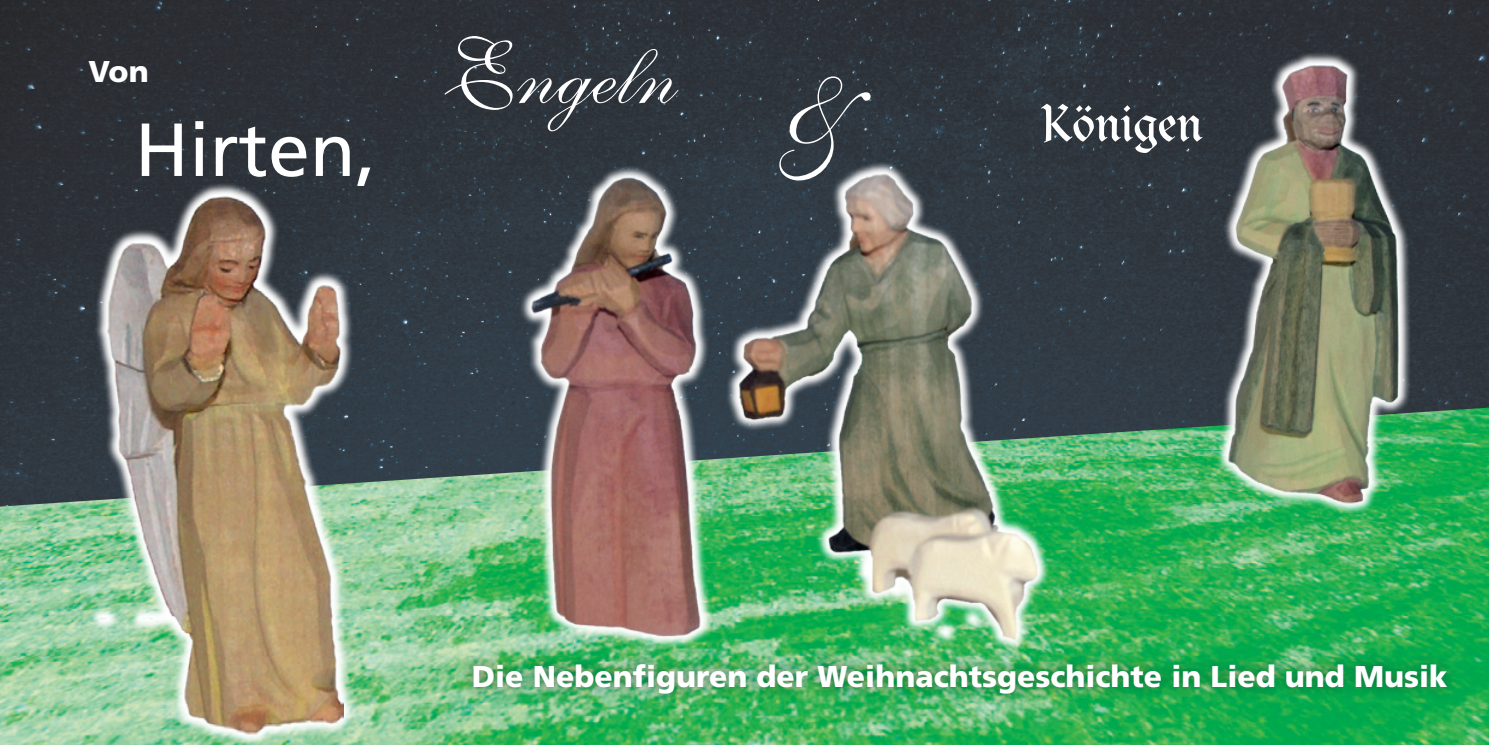
<style>
.page{position:relative;width:1489px;height:745px;background:#fff}
.page>*{position:absolute;margin:0;border:0;box-sizing:border-box;transform-origin:0 0}
.t1{font:90px "Shelley Volante Script";color:#fff}
.t2{font:75px "Frutiger LT Std";color:#fff}
.t3{font:52.5px "Clairvaux";color:#fff}
.t4{font:900 30px "Frutiger LT Std";color:#fff}
.s1{font-size:120px}
</style>
<div class="page">
<img style="left:0;top:0;width:1488px;height:407px">
<img style="left:0;top:407px;width:1488px;height:337px">
<div style="left:459px;top:649px;width:999px;height:56px;background:#231f20;opacity:.5"></div>
<img style="left:784px;top:161px;width:276px;height:489px">
<img style="left:485px;top:30px;width:299px;height:643px">
<img style="left:1164px;top:4px;width:284px;height:522px">
<svg style="left:86px;top:181px;width:269px;height:563px;background:#627e6f"></svg>
<img style="left:101px;top:195px;width:243px;height:539px">
<p class="t4" style="left:89px;top:53px;width:62px">Von</p>
<h2 class="t2" style="left:135px;top:106px;width:243px">Hirten,</h2>
<h1 class="t1" style="left:441px;top:22px;width:404px">Engeln <span class="s1">&amp;</span></h1>
<h3 class="t3" style="left:1040px;top:92px;width:163px">Königen</h3>
<p class="t4" style="left:472px;top:657px;width:977px">Die Nebenfiguren der Weihnachtsgeschichte in Lied und Musik</p>
</div>
